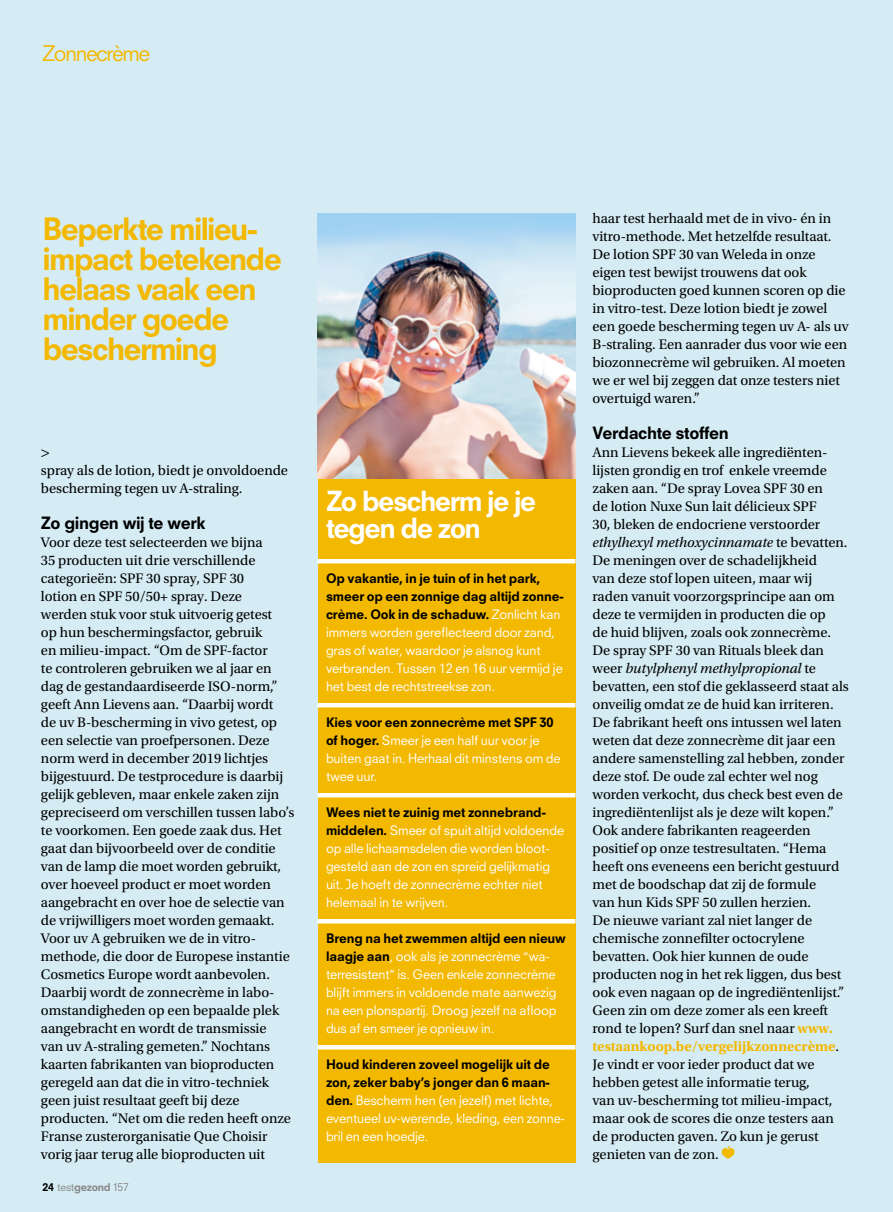
<style>
.page{position:relative;width:893px;height:1212px;background:#d5ecf4}
.page>*{position:absolute;margin:0;border:0;box-sizing:border-box;transform-origin:0 0}
.t1{font:800 30px/30px "Neuzeit SLT Std";letter-spacing:-.06em;color:#f3b800}
.t2{font:800 27px/27px "Neuzeit SLT Std";letter-spacing:-.06em;color:#fff}
.t3{font:21px "Neuzeit SLT Std";letter-spacing:-.065em;color:#f3b800}
.t4{font:800 16.5px "Neuzeit SLT Std";letter-spacing:-.025em;color:#000}
.t5{font:15px "Neuzeit SLT Std";color:#000}
.t6{font:14.55px/18px "Utopia Std";letter-spacing:-.005em;color:#000}
.t7{font:12.75px/18px "Neuzeit SLT Std";letter-spacing:-.01em;color:#fff}
.t8{font:10.5px "Neuzeit SLT Std";letter-spacing:-.03em;color:#868786}
.s1{font-style:italic}
.s2{font-weight:700;color:#f3b800}
.s3{font-weight:800;color:#000}
.s4{font-family:"Utopia Std"}
.s5{font-weight:800}
</style>
<div class="page">
<svg style="left:722px;top:1146px;width:12px;height:13px"></svg>
<div style="left:317px;top:470px;width:258px;height:693px;background:#f3b800"></div>
<hr style="left:317px;top:559px;width:258px;height:4px;background:#fff">
<hr style="left:317px;top:703px;width:258px;height:4px;background:#fff">
<hr style="left:317px;top:793px;width:258px;height:4px;background:#fff">
<hr style="left:317px;top:919px;width:258px;height:4px;background:#fff">
<hr style="left:317px;top:1045px;width:258px;height:4px;background:#fff">
<img style="left:317px;top:214px;width:258px;height:265px">
<h3 class="t3" style="left:43px;top:40px;width:109px">Zonnecrème</h3>
<h1 class="t1" style="left:43px;top:214px;width:241px">Beperkte milieu&shy;impact betekende helaas vaak een minder goede bescherming</h1>
<p class="t6" style="left:592px;top:209px;width:258px">haar test herhaald met de in vivo- én in vitro-methode. Met hetzelfde resultaat.<br>De lotion SPF 30 van Weleda in onze eigen test bewijst trouwens dat ook bioproducten goed kunnen scoren op die in vitro-test. Deze lotion biedt je zowel een goede bescherming tegen uv A- als uv B-straling. Een aanrader dus voor wie een biozonnecrème wil gebruiken. Al moeten we er wel bij zeggen dat onze testers niet overtuigd waren.”</p>
<p class="t4" style="left:592px;top:422px;width:138px">Verdachte stoffen</p>
<p class="t6" style="left:592px;top:443px;width:258px">Ann Lievens bekeek alle ingrediënten&shy;lijsten grondig en trof enkele vreemde zaken aan. “De spray Lovea SPF 30 en<br>de lotion Nuxe Sun lait délicieux SPF<br>30, bleken de endocriene verstoorder <span class="s1">ethylhexyl methoxycinnamate</span> te bevatten.<br>De meningen over de schadelijkheid<br>van deze stof lopen uiteen, maar wij raden vanuit voorzorgsprincipe aan om deze te vermijden in producten die op<br>de huid blijven, zoals ook zonnecrème.<br>De spray SPF 30 van Rituals bleek dan weer <span class="s1">butylphenyl methylpropional</span> te bevatten, een stof die geklasseerd staat als onveilig omdat ze de huid kan irriteren.<br>De fabrikant heeft ons intussen wel laten weten dat deze zonnecrème dit jaar een andere samenstelling zal hebben, zonder deze stof. De oude zal echter wel nog worden verkocht, dus check best even de ingrediëntenlijst als je deze wilt kopen.” Ook andere fabrikanten reageerden positief op onze testresultaten. “Hema heeft ons eveneens een bericht gestuurd met de boodschap dat zij de formule<br>van hun Kids SPF 50 zullen herzien.<br>De nieuwe variant zal niet langer de chemische zonnefilter octocrylene bevatten. Ook hier kunnen de oude producten nog in het rek liggen, dus best ook even nagaan op de ingrediëntenlijst.” Geen zin om deze zomer als een kreeft rond te lopen? Surf dan snel naar <span class="s2">www. testaankoop.be/vergelijkzonnecrème</span>.<br>Je vindt er voor ieder product dat we hebben getest alle informatie terug,<br>van uv-bescherming tot milieu-impact, maar ook de scores die onze testers aan de producten gaven. Zo kun je gerust genieten van de zon.</p>
<p class="t5" style="left:41px;top:442px;width:11px">&gt;</p>
<p class="t6" style="left:41px;top:461px;width:249px">spray als de lotion, biedt je onvoldoende bescherming tegen uv A-straling.</p>
<p class="t4" style="left:41px;top:512px;width:166px">Zo gingen wij te werk</p>
<p class="t6" style="left:41px;top:533px;width:255px">Voor deze test selecteerden we bijna<br>35 producten uit drie verschillende categorieën: SPF 30 spray, SPF 30<br>lotion en SPF 50/50+ spray. Deze<br>werden stuk voor stuk uitvoerig getest<br>op hun beschermingsfactor, gebruik<br>en milieu-impact. “Om de SPF-factor<br>te controleren gebruiken we al jaar en dag de gestandaardiseerde ISO-norm,” geeft Ann Lievens aan. “Daarbij wordt<br>de uv B-bescherming in vivo getest, op een selectie van proefpersonen. Deze norm werd in december 2019 lichtjes bijgestuurd. De testprocedure is daarbij gelijk gebleven, maar enkele zaken zijn gepreciseerd om verschillen tussen labo’s te voorkomen. Een goede zaak dus. Het gaat dan bijvoorbeeld over de conditie van de lamp die moet worden gebruikt, over hoeveel product er moet worden aangebracht en over hoe de selectie van de vrijwilligers moet worden gemaakt.<br>Voor uv A gebruiken we de in vitro&shy;methode, die door de Europese instantie Cosmetics Europe wordt aanbevolen.<br>Daarbij wordt de zonnecrème in labo&shy;omstandigheden op een bepaalde plek aangebracht en wordt de transmissie<br>van uv A-straling gemeten.” Nochtans kaarten fabrikanten van bioproducten geregeld aan dat die in vitro-techniek geen juist resultaat geeft bij deze producten. “Net om die reden heeft onze Franse zusterorganisatie Que Choisir vorig jaar terug alle bioproducten uit</p>
<h2 class="t2" style="left:326px;top:487px;width:212px">Zo bescherm je je tegen de zon</h2>
<p class="t7" style="left:326px;top:569px;width:239px"><span class="s3">Op vakantie, in je tuin of in het park, smeer op een zonnige dag altijd zonne&shy;crème. Ook in de schaduw.</span> Zonlicht kan immers worden gereflecteerd door zand, gras of water, waardoor je alsnog kunt verbranden. Tussen 12 en 16 uur vermijd je het best de rechtstreekse zon.</p>
<p class="t7" style="left:326px;top:713px;width:236px"><span class="s3">Kies voor een zonnecrème met SPF 30 of hoger.</span> Smeer je een half uur voor je buiten gaat in. Herhaal dit minstens om de twee uur.</p>
<p class="t7" style="left:326px;top:803px;width:240px"><span class="s3">Wees niet te zuinig met zonnebrand&shy;middelen.</span> Smeer of spuit altijd voldoende op alle lichaamsdelen die worden bloot&shy;gesteld aan de zon en spreid gelijkmatig uit. Je hoeft de zonnecrème echter niet helemaal in te wrijven.</p>
<p class="t7" style="left:326px;top:929px;width:241px"><span class="s3">Breng na het zwemmen altijd een nieuw laagje aan</span>, ook als je zonnecrème <span class="s4">“</span>wa&shy;terresistent<span class="s4">”</span> is. Geen enkele zonnecrème blijft immers in voldoende mate aanwezig na een plonspartij. Droog jezelf na afloop dus af en smeer je opnieuw in.</p>
<p class="t7" style="left:326px;top:1055px;width:240px"><span class="s3">Houd kinderen zoveel mogelijk uit de zon, zeker baby’s jonger dan 6 maan&shy;den.</span> Bescherm hen (en jezelf) met lichte, eventueel uv-werende, kleding, een zonne&shy;bril en een hoedje.</p>
<p class="t8" style="left:43px;top:1180px;width:88px"><span class="s3">24</span> test<span class="s5">gezond</span> 157</p>
</div>
